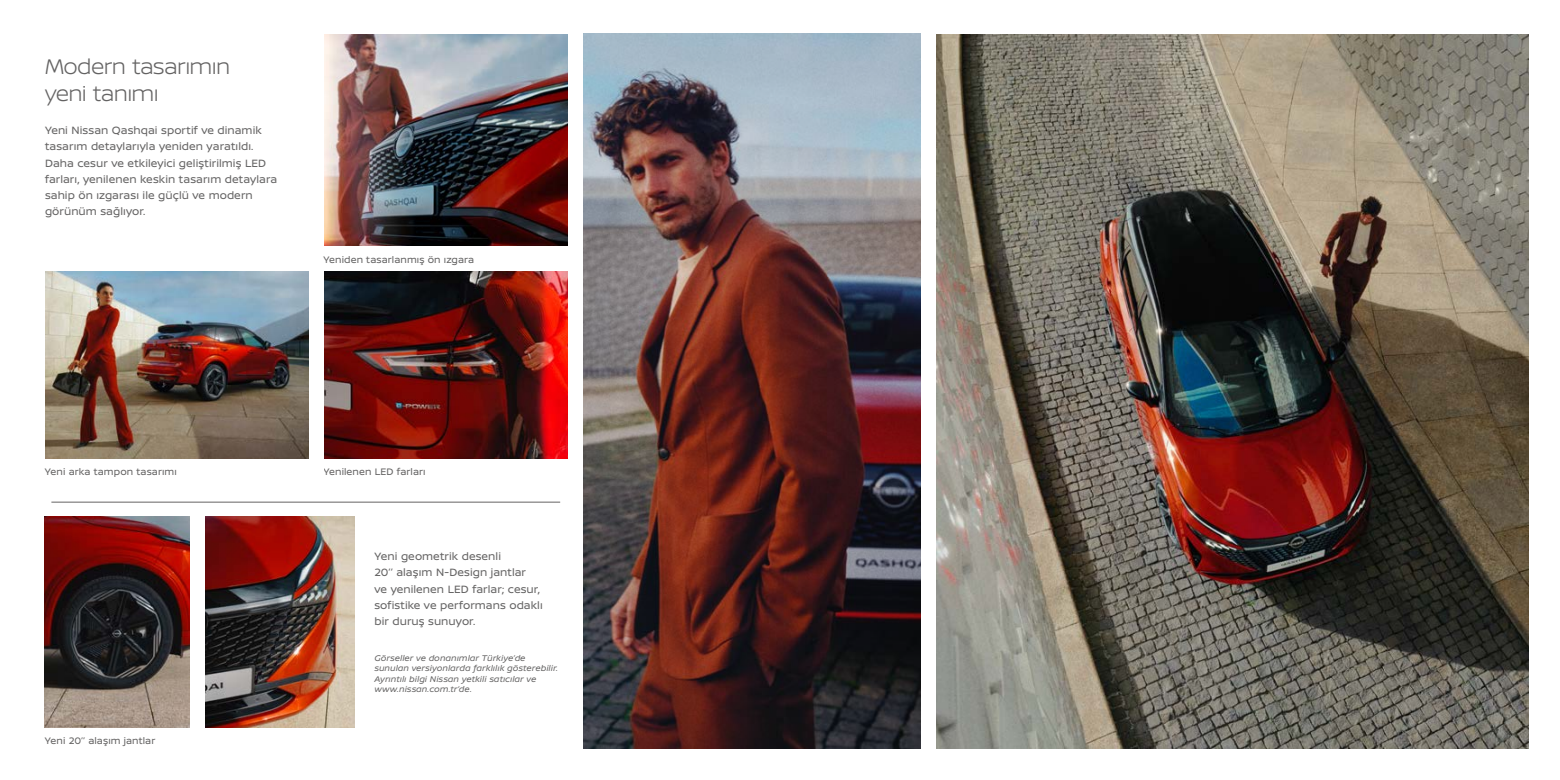
<style>
.page{position:relative;width:1560px;height:780px;background:#fff}
.page>*{position:absolute;margin:0;border:0;box-sizing:border-box;transform-origin:0 0}
.t1{font:300 22.5px/27px "Nissan Brand";letter-spacing:-.03em;color:#646363}
.t2{font:11.25px/16.2px "Nissan Brand";letter-spacing:.005em;color:#646363}
.t3{font:10px "Nissan Brand";letter-spacing:.005em;color:#646363}
.t4{font:italic 8.75px/10.5px "Nissan Brand";letter-spacing:.01em;color:#646363}
</style>
<div class="page">
<img style="left:45px;top:516px;width:145px;height:211px">
<img style="left:205px;top:516px;width:150px;height:211px">
<hr style="left:51px;top:502px;width:509px;height:1px;background:#646363">
<img style="left:324px;top:34px;width:243px;height:212px">
<img style="left:324px;top:271px;width:244px;height:187px">
<img style="left:45px;top:271px;width:264px;height:187px">
<img style="left:936px;top:34px;width:592px;height:714px">
<img style="left:583px;top:34px;width:338px;height:714px">
<h1 class="t1" style="left:45px;top:52px;width:187px">Modern tasarımın yeni tanımı</h1>
<p class="t2" style="left:45px;top:122px;width:234px">Yeni Nissan Qashqai sportif ve dinamik tasarım detaylarıyla yeniden yaratıldı.<br>Daha cesur ve etkileyici geliştirilmiş LED farları, yenilenen keskin tasarım detaylara sahip ön ızgarası ile güçlü ve modern görünüm sağlıyor.</p>
<p class="t3" style="left:323px;top:252px;width:152px">Yeniden tasarlanmış ön ızgara</p>
<p class="t3" style="left:45px;top:464px;width:133px">Yeni arka tampon tasarımı</p>
<p class="t3" style="left:323px;top:464px;width:104px">Yenilenen LED farları</p>
<p class="t3" style="left:45px;top:733px;width:112px">Yeni 20’’ alaşım jantlar</p>
<p class="t2" style="left:374px;top:547px;width:170px">Yeni geometrik desenli<br>20’’ alaşım N-Design jantlar<br>ve yenilenen LED farlar; cesur, sofistike ve performans odaklı bir duruş sunuyor.</p>
<p class="t4" style="left:374px;top:652px;width:185px">Görseller ve donanımlar Türkiye’de sunulan versiyonlarda farklılık gösterebilir.<br>Ayrıntılı bilgi Nissan yetkili satıcılar ve www.nissan.com.tr’de.</p>
</div>
